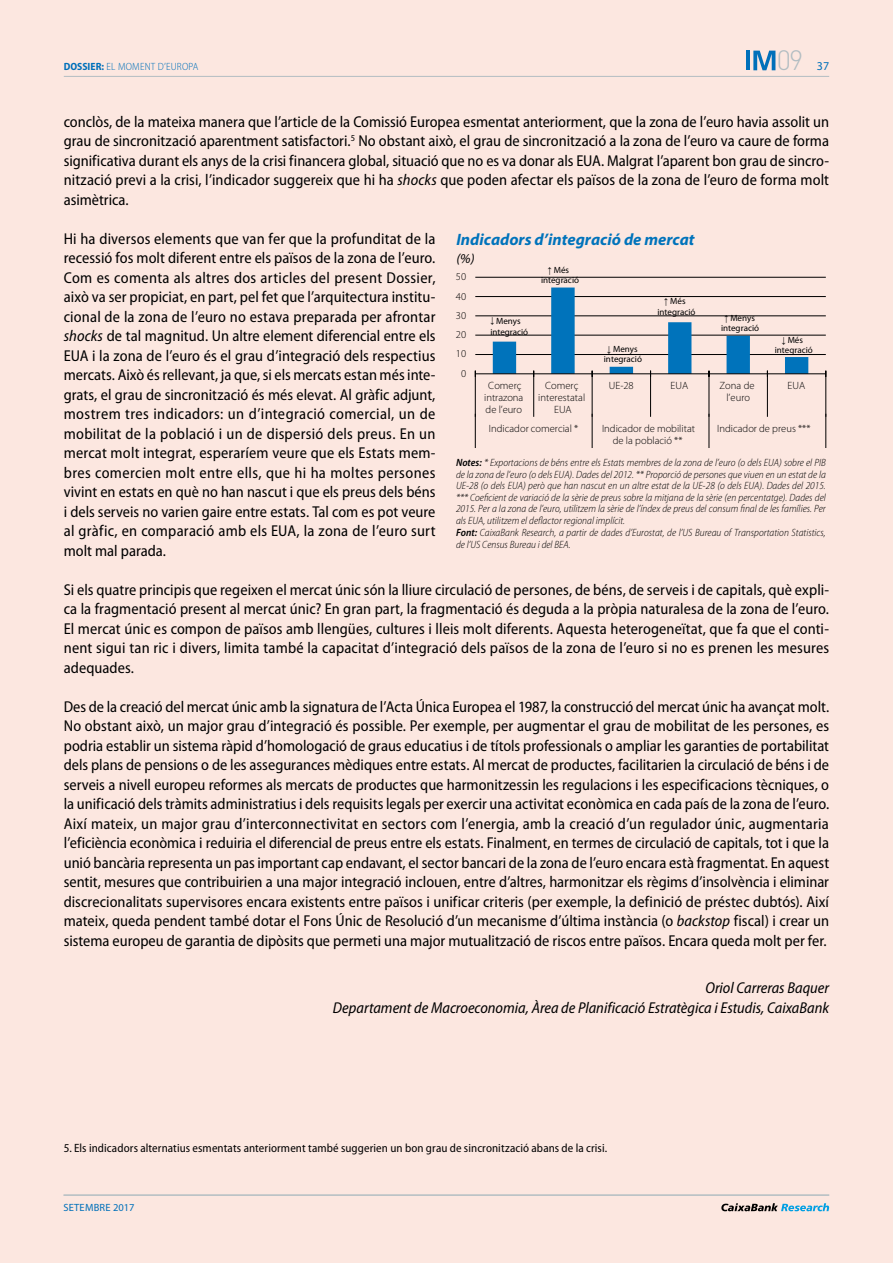
<style>
.page{position:relative;width:893px;height:1263px;background:#fce7e0}
.page>*{position:absolute;margin:0;border:0;box-sizing:border-box;transform-origin:0 0}
.t1{font:300 27.6px "DIN Pro";color:#b2bdc2}
.t2{font:italic 700 16.5px "Myriad Pro";color:#0073bb}
.t3{font:semi-condensed 15.75px/19.5px "Myriad Pro";letter-spacing:.005em;color:#000;text-align:justify}
.t4{font:italic semi-condensed 15.75px/19.5px "Myriad Pro";color:#000;text-align:right}
.t5{font:italic 13.5px "Myriad Pro";color:#000}
.t6{font:semi-condensed 12px "Myriad Pro";letter-spacing:.01em;color:#000}
.t7{font:12px "Myriad Pro";color:#0070ba}
.t8{font:italic 300 semi-condensed 10.5px/11.6px "Myriad Pro";color:#000;text-align:justify}
.t9{font:300 10.5px/12px "Myriad Pro";color:#000;text-align:center}
.t10{font:300 semi-condensed 10.5px "Myriad Pro";letter-spacing:.02em;color:#0070ba}
.t11{font:10.5px "Myriad Pro";letter-spacing:.02em;color:#0070ba}
.t12{font:9px/10.2px "Myriad Pro";color:#000;text-align:center}
.t13{font:9px "Arial";color:#000}
.s1{font-weight:700}
.s2{font-style:italic}
.s3{font-family:"Arial"}
.s4{font-weight:600}
</style>
<div class="page">
<hr style="left:64px;top:76px;width:765px;height:1px;background:#b2bdc2">
<hr style="left:63px;top:1195px;width:766px;height:1px;background:#b2bdc2">
<svg style="left:753px;top:51px;width:22px;height:19px"></svg>
<hr style="left:746px;top:51px;width:4px;height:19px;background:#0070ba">
<svg style="left:721px;top:1203px;width:108px;height:8px"></svg>
<hr style="left:475px;top:354px;width:351px;height:1px;background:#000">
<hr style="left:475px;top:335px;width:351px;height:1px;background:#000">
<hr style="left:475px;top:316px;width:351px;height:1px;background:#000">
<hr style="left:475px;top:296px;width:351px;height:1px;background:#000">
<hr style="left:475px;top:277px;width:351px;height:1px;background:#000">
<hr style="left:475px;top:373px;width:351px;height:1px;background:#000">
<hr style="left:475px;top:371px;width:1px;height:46px;background:#000">
<hr style="left:533px;top:371px;width:1px;height:46px;background:#000">
<hr style="left:592px;top:371px;width:1px;height:46px;background:#000">
<hr style="left:650px;top:371px;width:1px;height:46px;background:#000">
<hr style="left:709px;top:371px;width:1px;height:46px;background:#000">
<svg style="left:493px;top:287px;width:315px;height:90px;background:#bfc5cd"></svg>
<hr style="left:767px;top:371px;width:1px;height:46px;background:#000">
<hr style="left:825px;top:371px;width:1px;height:46px;background:#000">
<hr style="left:475px;top:414px;width:1px;height:34px;background:#000">
<hr style="left:592px;top:414px;width:1px;height:34px;background:#000">
<hr style="left:709px;top:414px;width:1px;height:34px;background:#000">
<hr style="left:825px;top:414px;width:1px;height:34px;background:#000">
<h1 class="t1" style="left:777px;top:42px;width:28px">09</h1>
<p class="t10" style="left:64px;top:61px;width:136px"><span class="s1">DOSSIER:</span> EL MOMENT D’EUROPA</p>
<p class="t7" style="left:817px;top:60px;width:14px">37</p>
<p class="t3" style="left:64px;top:112px;width:767px">conclòs, de la mateixa manera que l’article de la Comissió Europea esmentat anteriorment, que la zona de l’euro havia assolit un grau de sincronització aparentment satisfactori.<sup>5</sup> No obstant això, el grau de sincronització a la zona de l’euro va caure de forma significativa durant els anys de la crisi financera global, situació que no es va donar als EUA. Malgrat l’aparent bon grau de sincro&shy;nització previ a la crisi, l’indicador suggereix que hi ha <span class="s2">shocks</span> que poden afectar els països de la zona de l’euro de forma molt asimètrica.</p>
<p class="t3" style="left:64px;top:229px;width:373px">Hi ha diversos elements que van fer que la profunditat de la recessió fos molt diferent entre els països de la zona de l’euro.<br>Com es comenta als altres dos articles del present Dossier, això va ser propiciat, en part, pel fet que l’arquitectura institu&shy;cional de la zona de l’euro no estava preparada per afrontar <span class="s2">shocks</span> de tal magnitud. Un altre element diferencial entre els EUA i la zona de l’euro és el grau d’integració dels respectius mercats. Això és rellevant, ja que, si els mercats estan més inte&shy;grats, el grau de sincronització és més elevat. Al gràfic adjunt, mostrem tres indicadors: un d’integració comercial, un de mobilitat de la població i un de dispersió dels preus. En un mercat molt integrat, esperaríem veure que els Estats mem&shy;bres comercien molt entre ells, que hi ha moltes persones vivint en estats en què no han nascut i que els preus dels béns i dels serveis no varien gaire entre estats. Tal com es pot veure al gràfic, en comparació amb els EUA, la zona de l’euro surt molt mal parada.</p>
<p class="t3" style="left:64px;top:580px;width:767px">Si els quatre principis que regeixen el mercat únic són la lliure circulació de persones, de béns, de serveis i de capitals, què expli&shy;ca la fragmentació present al mercat únic? En gran part, la fragmentació és deguda a la pròpia naturalesa de la zona de l’euro.<br>El mercat únic es compon de països amb llengües, cultures i lleis molt diferents. Aquesta heterogeneïtat, que fa que el conti&shy;nent sigui tan ric i divers, limita també la capacitat d’integració dels països de la zona de l’euro si no es prenen les mesures adequades.</p>
<p class="t3" style="left:64px;top:697px;width:767px">Des de la creació del mercat únic amb la signatura de l’Acta Única Europea el 1987, la construcció del mercat únic ha avançat molt.<br>No obstant això, un major grau d’integració és possible. Per exemple, per augmentar el grau de mobilitat de les persones, es podria establir un sistema ràpid d’homologació de graus educatius i de títols professionals o ampliar les garanties de portabilitat dels plans de pensions o de les assegurances mèdiques entre estats. Al mercat de productes, facilitarien la circulació de béns i de serveis a nivell europeu reformes als mercats de productes que harmonitzessin les regulacions i les especificacions tècniques, o la unificació dels tràmits administratius i dels requisits legals per exercir una activitat econòmica en cada país de la zona de l’euro.<br>Així mateix, un major grau d’interconnectivitat en sectors com l’energia, amb la creació d’un regulador únic, augmentaria l’eficiència econòmica i reduiria el diferencial de preus entre els estats. Finalment, en termes de circulació de capitals, tot i que la unió bancària representa un pas important cap endavant, el sector bancari de la zona de l’euro encara està fragmentat. En aquest sentit, mesures que contribuirien a una major integració inclouen, entre d’altres, harmonitzar els règims d’insolvència i eliminar discrecionalitats supervisores encara existents entre països i unificar criteris (per exemple, la definició de préstec dubtós). Així mateix, queda pendent també dotar el Fons Únic de Resolució d’un mecanisme d’última instància (o <span class="s2">backstop</span> fiscal) i crear un sistema europeu de garantia de dipòsits que permeti una major mutualització de riscos entre països. Encara queda molt per fer.</p>
<p class="t4" style="left:333px;top:978px;width:498px">Oriol Carreras Baquer<br>Departament de Macroeconomia, Àrea de Planificació Estratègica i Estudis, CaixaBank</p>
<p class="t2" style="left:456px;top:230px;width:240px">Indicadors d’integració de mercat</p>
<p class="t5" style="left:456px;top:251px;width:20px">(%)</p>
<p class="t12" style="left:541px;top:265px;width:40px"><span class="s3">↑</span> Més integració</p>
<p class="t9" style="left:456px;top:271px;width:12px">50</p>
<p class="t9" style="left:456px;top:290px;width:12px">40</p>
<p class="t12" style="left:657px;top:296px;width:40px"><span class="s3">↑</span> Més integració</p>
<p class="t9" style="left:456px;top:309px;width:12px">30</p>
<p class="t12" style="left:721px;top:313px;width:40px"><span class="s3">↑</span> Menys integració</p>
<p class="t13" style="left:490px;top:313px;width:6px">↓</p>
<p class="t12" style="left:490px;top:316px;width:39px;line-height:10.8px">Menys integració</p>
<p class="t9" style="left:456px;top:329px;width:12px">20</p>
<p class="t12" style="left:781px;top:335px;width:23px"><span class="s3">↓</span> Més</p>
<p class="t12" style="left:607px;top:344px;width:32px"><span class="s3">↓</span> Menys</p>
<p class="t12" style="left:775px;top:345px;width:40px">integració</p>
<p class="t12" style="left:604px;top:354px;width:40px">integració</p>
<p class="t9" style="left:456px;top:348px;width:12px">10</p>
<p class="t9" style="left:461px;top:367px;width:7px">0</p>
<p class="t9" style="left:609px;top:380px;width:26px">UE-28</p>
<p class="t9" style="left:671px;top:380px;width:19px">EUA</p>
<p class="t9" style="left:719px;top:380px;width:37px">Zona de l’euro</p>
<p class="t9" style="left:787px;top:380px;width:19px">EUA</p>
<p class="t9" style="left:484px;top:380px;width:40px">Comerç intrazona de l’euro</p>
<p class="t9" style="left:538px;top:380px;width:48px">Comerç interestatal<br>EUA</p>
<p class="t9" style="left:489px;top:423px;width:91px">Indicador comercial *</p>
<p class="t9" style="left:602px;top:423px;width:95px">Indicador de mobilitat de la població **</p>
<p class="t9" style="left:717px;top:423px;width:95px">Indicador de preus ***</p>
<p class="t8" style="left:456px;top:457px;width:371px"><span class="s4">Notes:</span> * Exportacions de béns entre els Estats membres de la zona de l’euro (o dels EUA) sobre el PIB de la zona de l’euro (o dels EUA). Dades del 2012. ** Proporció de persones que viuen en un estat de la UE-28 (o dels EUA) però que han nascut en un altre estat de la UE-28 (o dels EUA). Dades del 2015. *** Coeficient de variació de la sèrie de preus sobre la mitjana de la sèrie (en percentatge). Dades del 2015. Per a la zona de l’euro, utilitzem la sèrie de l’índex de preus del consum final de les famílies. Per als EUA, utilitzem el deflactor regional implícit.</p>
<p class="t8" style="left:456px;top:527px;width:371px"><span class="s4">Font:</span> CaixaBank Research, a partir de dades d’Eurostat, de l’US Bureau of Transportation Statistics, de l’US Census Bureau i del BEA.</p>
<p class="t6" style="left:64px;top:1142px;width:545px">5. Els indicadors alternatius esmentats anteriorment també suggerien un bon grau de sincronització abans de la crisi.</p>
<p class="t11" style="left:63px;top:1202px;width:73px">SETEMBRE 2017</p>
</div>
